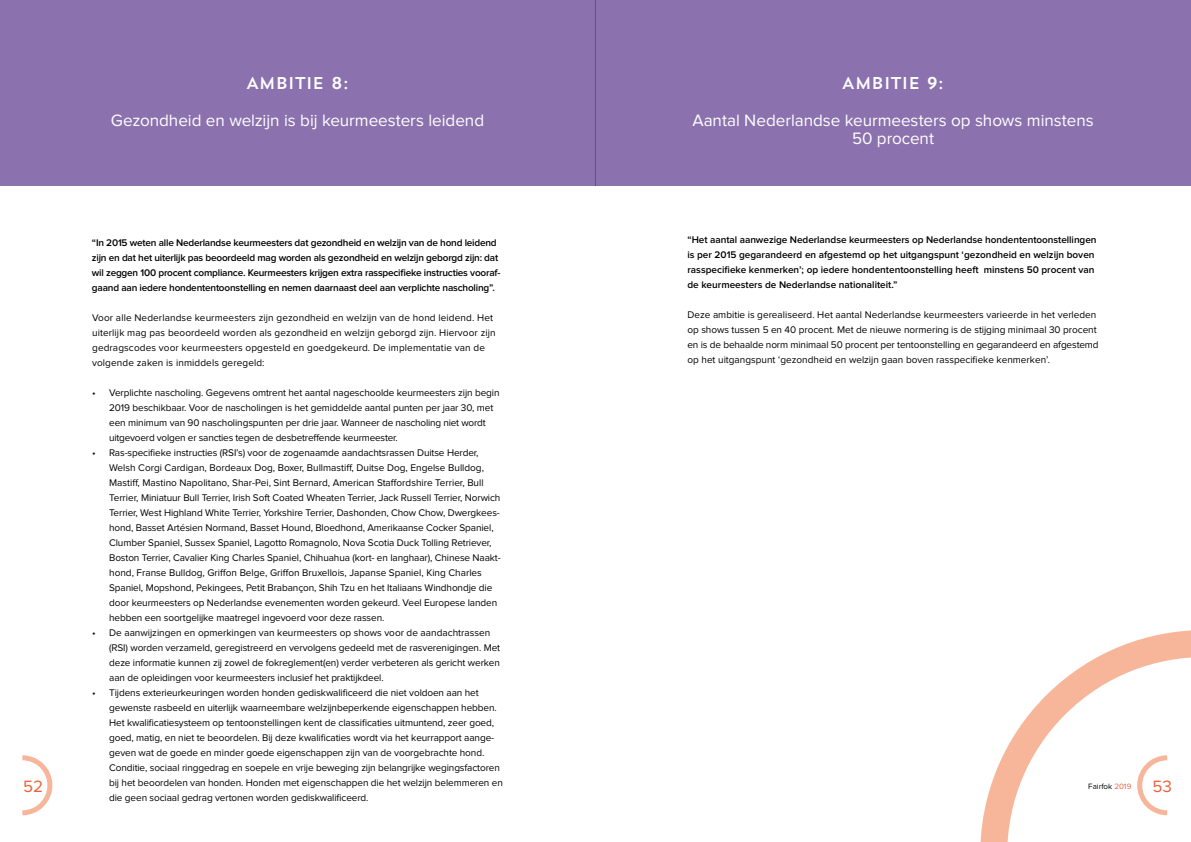
<style>
.page{position:relative;width:1191px;height:842px;background:#fff}
.page>*{position:absolute;margin:0;border:0;box-sizing:border-box;transform-origin:0 0}
.t1{font:17.1px/18.3px "Proxima Nova";letter-spacing:-.005em;color:#fff;text-align:center}
.t2{font:17.1px "Trend Sans One";letter-spacing:-.035em;color:#fff}
.t3{font:17px "Proxima Nova";color:#ec613a}
.t4{font:10px/15px "Proxima Nova";letter-spacing:-.01em;color:#000}
.t5{font:600 10px/15px "Proxima Nova";letter-spacing:-.02em;color:#000}
.t6{font:600 10px/15px "Proxima Nova";color:#000}
.t7{font:10px/15px "Proxima Nova";letter-spacing:.01em;color:#000}
.t8{font:8px "Proxima Nova";color:#000}
.s1{color:#ec613a}
.s2{font-size:17px;color:#ec613a}
</style>
<div class="page">
<div style="left:0;top:0;width:595px;height:186px;background:#8b71ae"></div>
<svg style="left:22px;top:755px;width:31px;height:61px"></svg>
<svg style="left:980px;top:630px;width:211px;height:212px"></svg>
<div style="left:595px;top:0;width:596px;height:186px;background:#8b71ae"></div>
<svg style="left:1134px;top:753px;width:38px;height:65px"></svg>
<h2 class="t3" style="left:23px;top:779px;width:22px">52</h2>
<h1 class="t2" style="left:246px;top:72px;width:105px">AMBITIE 8:</h1>
<h1 class="t1" style="left:111px;top:112px;width:375px">Gezondheid en welzijn is bij keurmeesters leidend</h1>
<p class="t5" style="left:92px;top:235px;width:410px">“In 2015 weten alle Nederlandse keurmeesters dat gezondheid en welzijn van de hond leidend zijn en dat het uiterlijk pas beoordeeld mag worden als gezondheid en welzijn geborgd zijn: dat wil zeggen 100 procent compliance. Keurmeesters krijgen extra rasspecifieke instructies vooraf&shy;gaand aan iedere hondententoonstelling en nemen daarnaast deel aan verplichte nascholing”.</p>
<p class="t7" style="left:92px;top:311px;width:405px">Voor alle Nederlandse keurmeesters zijn gezondheid en welzijn van de hond leidend. Het uiterlijk mag pas beoordeeld worden als gezondheid en welzijn geborgd zijn. Hiervoor zijn gedragscodes voor keurmeesters opgesteld en goedgekeurd. De implementatie van de volgende zaken is inmiddels geregeld:</p>
<p class="t4" style="left:109px;top:386px;width:392px;text-indent:-17px">• Verplichte nascholing. Gegevens omtrent het aantal nageschoolde keurmeesters zijn begin 2019 beschikbaar. Voor de nascholingen is het gemiddelde aantal punten per jaar 30, met een minimum van 90 nascholingspunten per drie jaar. Wanneer de nascholing niet wordt uitgevoerd volgen er sancties tegen de desbetreffende keurmeester.</p>
<p class="t4" style="left:109px;top:446px;width:393px;text-indent:-17px">• Ras-specifieke instructies (RSI’s) voor de zogenaamde aandachtsrassen Duitse Herder, Welsh Corgi Cardigan, Bordeaux Dog, Boxer, Bullmastiff, Duitse Dog, Engelse Bulldog, Mastiff, Mastino Napolitano, Shar-Pei, Sint Bernard, American Staffordshire Terrier, Bull Terrier, Miniatuur Bull Terrier, Irish Soft Coated Wheaten Terrier, Jack Russell Terrier, Norwich Terrier, West Highland White Terrier, Yorkshire Terrier, Dashonden, Chow Chow, Dwergkees&shy;hond, Basset Artésien Normand, Basset Hound, Bloedhond, Amerikaanse Cocker Spaniel, Clumber Spaniel, Sussex Spaniel, Lagotto Romagnolo, Nova Scotia Duck Tolling Retriever, Boston Terrier, Cavalier King Charles Spaniel, Chihuahua (kort- en langhaar), Chinese Naakt&shy;hond, Franse Bulldog, Griffon Belge, Griffon Bruxellois, Japanse Spaniel, King Charles Spaniel, Mopshond, Pekingees, Petit Brabançon, Shih Tzu en het Italiaans Windhondje die door keurmeesters op Nederlandse evenementen worden gekeurd. Veel Europese landen hebben een soortgelijke maatregel ingevoerd voor deze rassen.</p>
<p class="t4" style="left:109px;top:626px;width:392px;text-indent:-17px">• De aanwijzingen en opmerkingen van keurmeesters op shows voor de aandachtrassen (RSI) worden verzameld, geregistreerd en vervolgens gedeeld met de rasverenigingen. Met deze informatie kunnen zij zowel de fokreglement(en) verder verbeteren als gericht werken aan de opleidingen voor keurmeesters inclusief het praktijkdeel.</p>
<p class="t4" style="left:109px;top:686px;width:395px;text-indent:-17px">• Tijdens exterieurkeuringen worden honden gediskwalificeerd die niet voldoen aan het gewenste rasbeeld en uiterlijk waarneembare welzijnbeperkende eigenschappen hebben.<br>Het kwalificatiesysteem op tentoonstellingen kent de classificaties uitmuntend, zeer goed, goed, matig, en niet te beoordelen. Bij deze kwalificaties wordt via het keurrapport aange&shy;geven wat de goede en minder goede eigenschappen zijn van de voorgebrachte hond.<br>Conditie, sociaal ringgedrag en soepele en vrije beweging zijn belangrijke wegingsfactoren bij het beoordelen van honden. Honden met eigenschappen die het welzijn belemmeren en die geen sociaal gedrag vertonen worden gediskwalificeerd.</p>
<h1 class="t2" style="left:841px;top:72px;width:105px">AMBITIE 9:</h1>
<h1 class="t1" style="left:692px;top:112px;width:403px">Aantal Nederlandse keurmeesters op shows minstens<br>50 procent</h1>
<p class="t6" style="left:687px;top:233px;width:410px">“Het aantal aanwezige Nederlandse keurmeesters op Nederlandse hondententoonstellingen is per 2015 gegarandeerd en afgestemd op het uitgangspunt ‘gezondheid en welzijn boven rasspecifieke kenmerken’; op iedere hondententoonstelling heeft minstens 50 procent van de keurmeesters de Nederlandse nationaliteit.”</p>
<p class="t4" style="left:687px;top:308px;width:413px">Deze ambitie is gerealiseerd. Het aantal Nederlandse keurmeesters varieerde in het verleden op shows tussen 5 en 40 procent. Met de nieuwe normering is de stijging minimaal 30 procent en is de behaalde norm minimaal 50 procent per tentoonstelling en gegarandeerd en afgestemd op het uitgangspunt ‘gezondheid en welzijn gaan boven rasspecifieke kenmerken’.</p>
<p class="t8" style="left:1088px;top:782px;width:85px">Fairfok <span class="s1">2019</span> <span class="s2">53</span></p>
</div>
